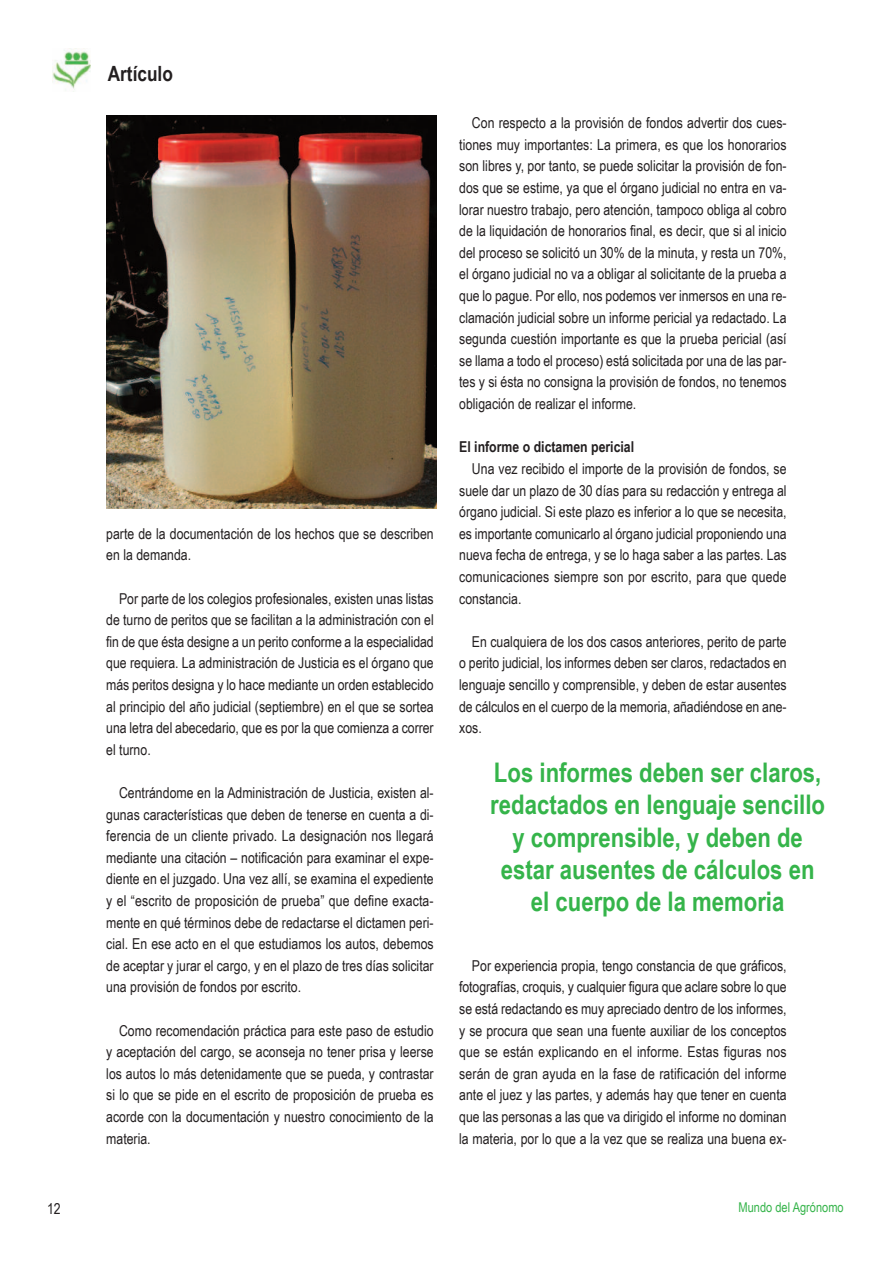
<style>
.page{position:relative;width:893px;height:1263px;background:#fff}
.page>*{position:absolute;margin:0;border:0;box-sizing:border-box;transform-origin:0 0}
.t1{font:700 27px/32.4px "Arial Narrow";color:#35b44a;text-align:center}
.t2{font:700 21px "Arial Narrow";color:#231f20}
.t3{font:15px/21.6px "Arial Narrow";color:#231f20;text-align:justify}
.t4{font:700 15px "Arial Narrow";color:#231f20}
.t5{font:13.5px "Arial Narrow";color:#35b44a}
</style>
<div class="page">
<img style="left:52px;top:50px;width:39px;height:40px">
<img style="left:106px;top:115px;width:331px;height:394px">
<h2 class="t2" style="left:108px;top:61px;width:67px">Artículo</h2>
<p class="t3" style="left:106px;top:522px;width:329px">parte de la documentación de los hechos que se describen en la demanda.</p>
<p class="t3" style="left:106px;top:587px;width:329px;text-indent:13px">Por parte de los colegios profesionales, existen unas listas de turno de peritos que se facilitan a la administración con el fin de que ésta designe a un perito conforme a la especialidad que requiera. La administración de Justicia es el órgano que más peritos designa y lo hace mediante un orden establecido al principio del año judicial (septiembre) en el que se sortea una letra del abecedario, que es por la que comienza a correr el turno.</p>
<p class="t3" style="left:106px;top:782px;width:329px;text-indent:13px">Centrándome en la Administración de Justicia, existen al&shy;gunas características que deben de tenerse en cuenta a di&shy;ferencia de un cliente privado. La designación nos llegará mediante una citación – notificación para examinar el expe&shy;diente en el juzgado. Una vez allí, se examina el expediente y el “escrito de proposición de prueba” que define exacta&shy;mente en qué términos debe de redactarse el dictamen peri&shy;cial. En ese acto en el que estudiamos los autos, debemos de aceptar y jurar el cargo, y en el plazo de tres días solicitar una provisión de fondos por escrito.</p>
<p class="t3" style="left:106px;top:1019px;width:329px;text-indent:13px">Como recomendación práctica para este paso de estudio y aceptación del cargo, se aconseja no tener prisa y leerse los autos lo más detenidamente que se pueda, y contrastar si lo que se pide en el escrito de proposición de prueba es acorde con la documentación y nuestro conocimiento de la materia.</p>
<p class="t3" style="left:459px;top:112px;width:329px;text-indent:13px">Con respecto a la provisión de fondos advertir dos cues&shy;tiones muy importantes: La primera, es que los honorarios son libres y, por tanto, se puede solicitar la provisión de fon&shy;dos que se estime, ya que el órgano judicial no entra en va&shy;lorar nuestro trabajo, pero atención, tampoco obliga al cobro de la liquidación de honorarios final, es decir, que si al inicio del proceso se solicitó un 30% de la minuta, y resta un 70%, el órgano judicial no va a obligar al solicitante de la prueba a que lo pague. Por ello, nos podemos ver inmersos en una re&shy;clamación judicial sobre un informe pericial ya redactado. La segunda cuestión importante es que la prueba pericial (así se llama a todo el proceso) está solicitada por una de las par&shy;tes y si ésta no consigna la provisión de fondos, no tenemos obligación de realizar el informe.</p>
<p class="t4" style="left:459px;top:438px;width:177px">El informe o dictamen pericial</p>
<p class="t3" style="left:459px;top:458px;width:329px;text-indent:13px">Una vez recibido el importe de la provisión de fondos, se suele dar un plazo de 30 días para su redacción y entrega al órgano judicial. Si este plazo es inferior a lo que se necesita, es importante comunicarlo al órgano judicial proponiendo una nueva fecha de entrega, y se lo haga saber a las partes. Las comunicaciones siempre son por escrito, para que quede constancia.</p>
<p class="t3" style="left:459px;top:630px;width:329px;text-indent:13px">En cualquiera de los dos casos anteriores, perito de parte o perito judicial, los informes deben ser claros, redactados en lenguaje sencillo y comprensible, y deben de estar ausentes de cálculos en el cuerpo de la memoria, añadiéndose en ane&shy;xos.</p>
<h1 class="t1" style="left:490px;top:756px;width:336px">Los informes deben ser claros, redactados en lenguaje sencillo y comprensible, y deben de estar ausentes de cálculos en el cuerpo de la memoria</h1>
<p class="t3" style="left:459px;top:954px;width:329px;text-indent:13px">Por experiencia propia, tengo constancia de que gráficos, fotografías, croquis, y cualquier figura que aclare sobre lo que se está redactando es muy apreciado dentro de los informes, y se procura que sean una fuente auxiliar de los conceptos que se están explicando en el informe. Estas figuras nos serán de gran ayuda en la fase de ratificación del informe ante el juez y las partes, y además hay que tener en cuenta que las personas a las que va dirigido el informe no dominan la materia, por lo que a la vez que se realiza una buena ex-</p>
<p class="t3" style="left:47px;top:1197px;width:15px">12</p>
<p class="t5" style="left:738px;top:1199px;width:107px">Mundo del Agrónomo</p>
</div>
